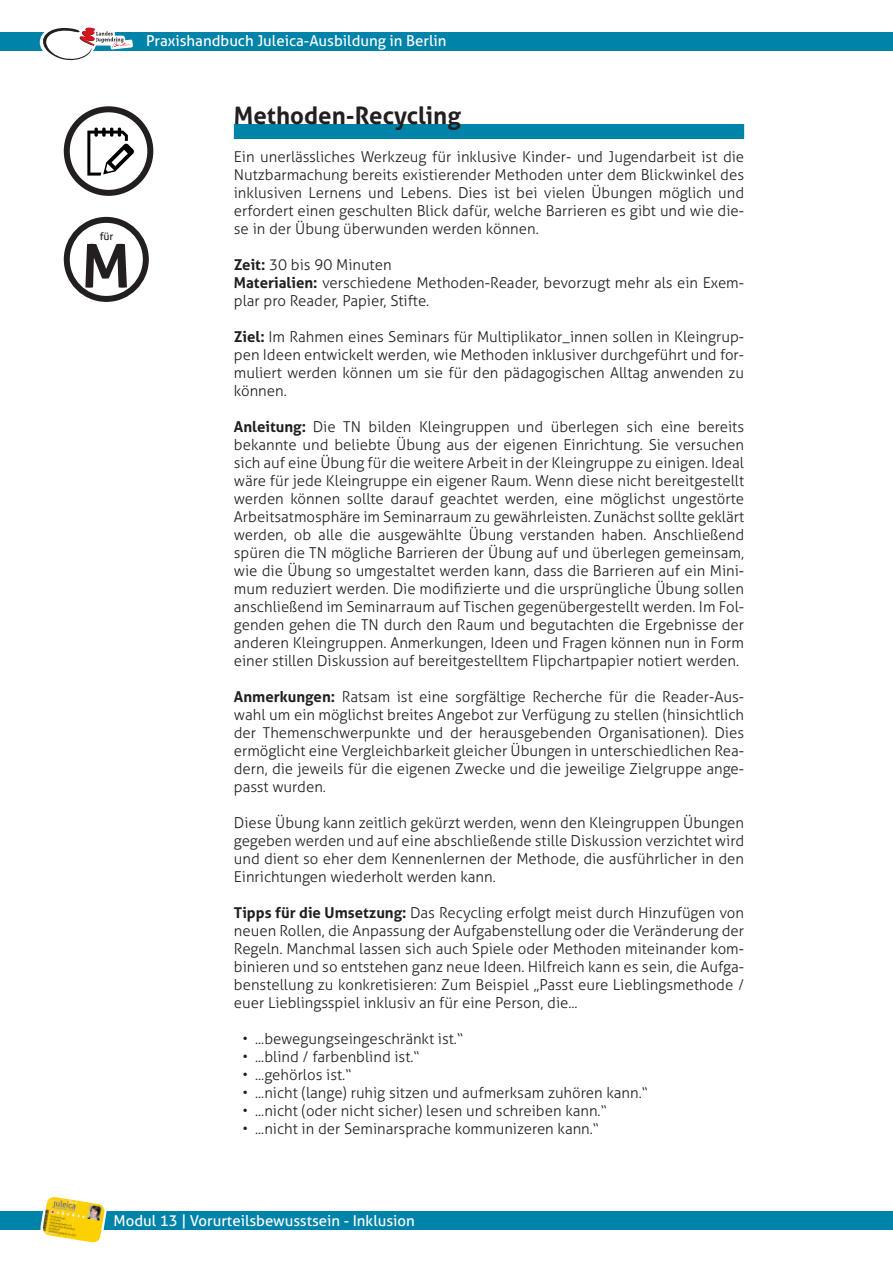
<style>
.page{position:relative;width:893px;height:1263px;background:#fff}
.page>*{position:absolute;margin:0;border:0;box-sizing:border-box;transform-origin:0 0}
.t1{font:700 60px "Aller";color:#231f20}
.t2{font:700 24px "Aller";color:#231f20}
.t3{font:300 15px/18px "Aller";color:#231f20;text-align:justify}
.t4{font:15px "Aller";color:#fff}
.t5{font:10.5px "Aller";color:#231f20}
.s1{font-weight:700}
</style>
<div class="page">
<div style="left:0;top:32px;width:893px;height:19px;background:#0083a9"></div>
<div style="left:0;top:1211px;width:893px;height:18px;background:#0083a9"></div>
<svg style="left:39px;top:1210px;width:69px;height:20px"></svg>
<img style="left:43px;top:1197px;width:30px;height:42px">
<img style="left:70px;top:1200px;width:34px;height:43px">
<svg style="left:42px;top:27px;width:91px;height:34px"></svg>
<div style="left:234px;top:124px;width:510px;height:15px;background:#0083a9"></div>
<div style="left:64px;top:106px;width:89px;height:90px;border:6px solid #231f20;border-radius:50%"></div>
<svg style="left:87px;top:128px;width:47px;height:48px"></svg>
<div style="left:64px;top:217px;width:85px;height:85px;border:6px solid #231f20;border-radius:50%"></div>
<p class="t4" style="left:146px;top:32px;width:302px">Praxishandbuch Juleica-Ausbildung in Berlin</p>
<p class="t5" style="left:100px;top:230px;width:15px">für</p>
<h1 class="t1" style="left:82px;top:229px;width:51px">M</h1>
<h2 class="t2" style="left:234px;top:101px;width:229px">Methoden-Recycling</h2>
<p class="t3" style="left:234px;top:148px;width:512px">Ein unerlässliches Werkzeug für inklusive Kinder- und Jugendarbeit ist die Nutzbarmachung bereits existierender Methoden unter dem Blickwinkel des inklusiven Lernens und Lebens. Dies ist bei vielen Übungen möglich und erfordert einen geschulten Blick dafür, welche Barrieren es gibt und wie die&shy;se in der Übung überwunden werden können.</p>
<p class="t3" style="left:234px;top:256px;width:512px;text-align:left"><span class="s1">Zeit:</span> 30 bis 90 Minuten<br><span class="s1">Materialien:</span> verschiedene Methoden-Reader, bevorzugt mehr als ein Exem&shy;plar pro Reader, Papier, Stifte.</p>
<p class="t3" style="left:234px;top:328px;width:512px"><span class="s1">Ziel:</span> Im Rahmen eines Seminars für Multiplikator_innen sollen in Kleingrup&shy;pen Ideen entwickelt werden, wie Methoden inklusiver durchgeführt und for&shy;muliert werden können um sie für den pädagogischen Alltag anwenden zu können.</p>
<p class="t3" style="left:234px;top:418px;width:512px"><span class="s1">Anleitung:</span> Die TN bilden Kleingruppen und überlegen sich eine bereits bekannte und beliebte Übung aus der eigenen Einrichtung. Sie versuchen sich auf eine Übung für die weitere Arbeit in der Kleingruppe zu einigen. Ideal wäre für jede Kleingruppe ein eigener Raum. Wenn diese nicht bereitgestellt werden können sollte darauf geachtet werden, eine möglichst ungestörte Arbeitsatmosphäre im Seminarraum zu gewährleisten. Zunächst sollte geklärt werden, ob alle die ausgewählte Übung verstanden haben. Anschließend spüren die TN mögliche Barrieren der Übung auf und überlegen gemeinsam, wie die Übung so umgestaltet werden kann, dass die Barrieren auf ein Mini&shy;mum reduziert werden. Die modifizierte und die ursprüngliche Übung sollen anschließend im Seminarraum auf Tischen gegenübergestellt werden. Im Fol&shy;genden gehen die TN durch den Raum und begutachten die Ergebnisse der anderen Kleingruppen. Anmerkungen, Ideen und Fragen können nun in Form einer stillen Diskussion auf bereitgestelltem Flipchartpapier notiert werden.</p>
<p class="t3" style="left:234px;top:688px;width:512px"><span class="s1">Anmerkungen:</span> Ratsam ist eine sorgfältige Recherche für die Reader-Aus&shy;wahl um ein möglichst breites Angebot zur Verfügung zu stellen (hinsichtlich der Themenschwerpunkte und der herausgebenden Organisationen). Dies ermöglicht eine Vergleichbarkeit gleicher Übungen in unterschiedlichen Rea&shy;dern, die jeweils für die eigenen Zwecke und die jeweilige Zielgruppe ange&shy;passt wurden.</p>
<p class="t3" style="left:234px;top:814px;width:512px">Diese Übung kann zeitlich gekürzt werden, wenn den Kleingruppen Übungen gegeben werden und auf eine abschließende stille Diskussion verzichtet wird und dient so eher dem Kennenlernen der Methode, die ausführlicher in den Einrichtungen wiederholt werden kann.</p>
<p class="t3" style="left:234px;top:904px;width:512px"><span class="s1">Tipps für die Umsetzung:</span> Das Recycling erfolgt meist durch Hinzufügen von neuen Rollen, die Anpassung der Aufgabenstellung oder die Veränderung der Regeln. Manchmal lassen sich auch Spiele oder Methoden miteinander kom&shy;binieren und so entstehen ganz neue Ideen. Hilfreich kann es sein, die Aufga&shy;benstellung zu konkretisieren: Zum Beispiel „Passt eure Lieblingsmethode / euer Lieblingsspiel inklusiv an für eine Person, die...</p>
<p class="t3" style="left:242px;top:1030px;width:222px">• ...bewegungseingeschränkt ist.“</p>
<p class="t3" style="left:242px;top:1048px;width:179px">• ...blind / farbenblind ist.“</p>
<p class="t3" style="left:242px;top:1066px;width:111px">• ...gehörlos ist.“</p>
<p class="t3" style="left:242px;top:1084px;width:407px">• ...nicht (lange) ruhig sitzen und aufmerksam zuhören kann.“</p>
<p class="t3" style="left:242px;top:1102px;width:366px">• ...nicht (oder nicht sicher) lesen und schreiben kann.“</p>
<p class="t3" style="left:242px;top:1120px;width:358px">• ...nicht in der Seminarsprache kommunizeren kann.“</p>
<p class="t4" style="left:114px;top:1211px;width:303px">Modul 13 | Vorurteilsbewusstsein - Inklusion</p>
</div>
